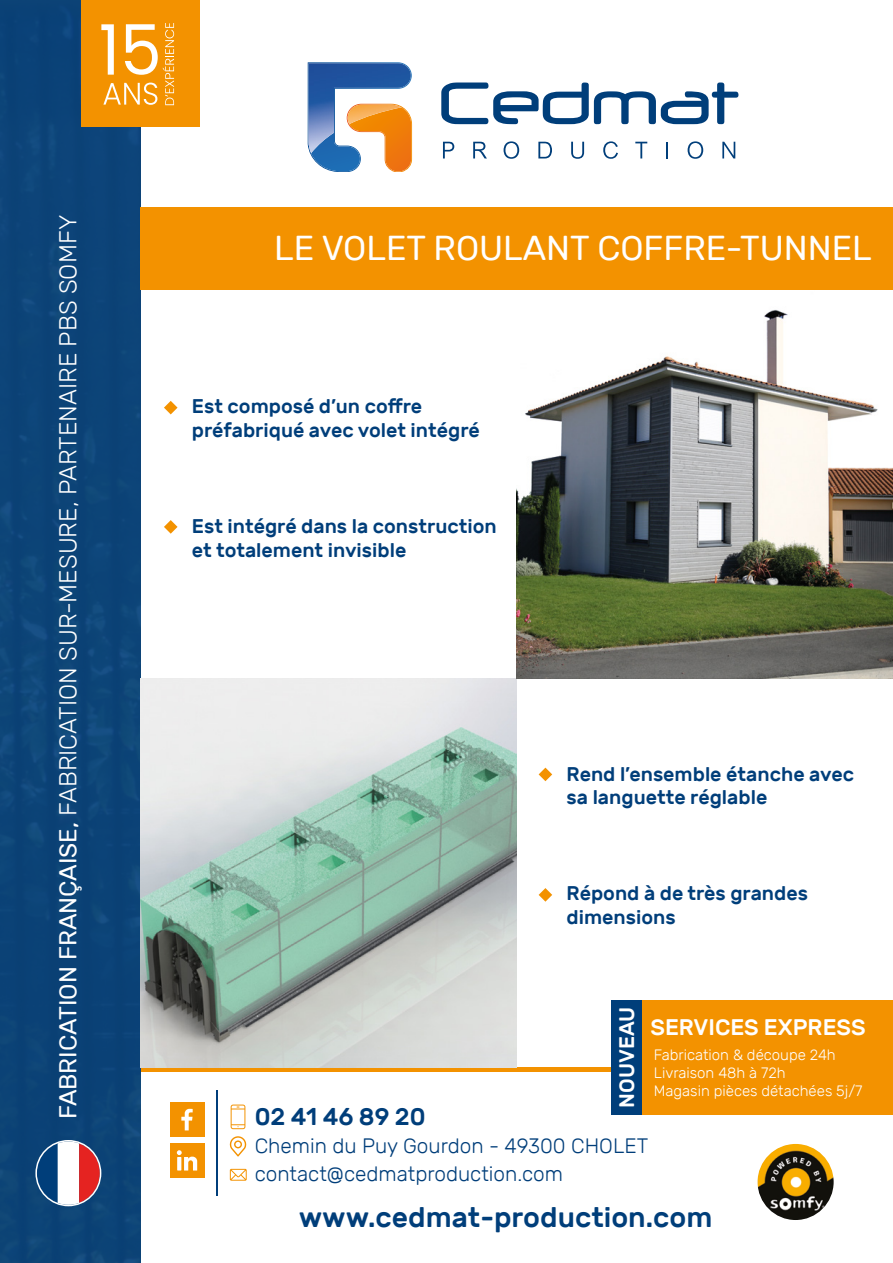
<style>
.page{position:relative;width:893px;height:1263px;background:#fff}
.page>*{position:absolute;margin:0;border:0;box-sizing:border-box;transform-origin:0 0}
.t1{font:34.5px "Rubik";color:#fff}
.t2{font:500 28.35px "Rubik";color:#003e7a}
.t3{font:300 24.45px "Rubik";color:#fff}
.t4{font:500 24.3px "Rubik";color:#003e7a}
.t5{font:500 22.5px "Rubik";color:#fff}
.t6{font:500 21px "Rubik";color:#fff}
.t7{font:300 20.85px/27.8px "Rubik";color:#003e7a}
.t8{font:500 19.8px/23.7px "Rubik";color:#003e7a}
.t9{font:300 15px/18px "Rubik";color:#fff}
.s1{font-weight:400}
</style>
<div class="page">
<div style="left:138px;top:1067px;width:755px;height:5px;background:#f39200"></div>
<svg style="left:164px;top:401px;width:14px;height:13px"></svg>
<svg style="left:539px;top:768px;width:13px;height:13px"></svg>
<svg style="left:164px;top:520px;width:14px;height:14px"></svg>
<svg style="left:539px;top:888px;width:13px;height:14px"></svg>
<div style="left:639px;top:1000px;width:254px;height:115px;background:#f39200"></div>
<div style="left:611px;top:1000px;width:31px;height:115px;background:#003e7a"></div>
<svg style="left:229px;top:1136px;width:18px;height:20px"></svg>
<svg style="left:231px;top:1104px;width:14px;height:25px"></svg>
<svg style="left:230px;top:1169px;width:17px;height:12px"></svg>
<hr style="left:217px;top:1091px;width:1px;height:105px;background:#003e7a">
<div style="left:170px;top:1102px;width:34px;height:35px;background:#f39200"></div>
<svg style="left:181px;top:1109px;width:12px;height:21px"></svg>
<div style="left:170px;top:1143px;width:34px;height:34px;background:#f39200"></div>
<svg style="left:177px;top:1150px;width:20px;height:20px"></svg>
<img style="left:757px;top:1144px;width:77px;height:76px;border-radius:38px">
<svg style="left:441px;top:82px;width:297px;height:42px"></svg>
<svg style="left:443px;top:142px;width:11px;height:16px"></svg>
<svg style="left:473px;top:142px;width:14px;height:16px"></svg>
<svg style="left:504px;top:141px;width:15px;height:18px"></svg>
<svg style="left:538px;top:142px;width:14px;height:16px"></svg>
<svg style="left:571px;top:142px;width:13px;height:17px"></svg>
<svg style="left:603px;top:141px;width:15px;height:18px"></svg>
<svg style="left:635px;top:142px;width:12px;height:16px"></svg>
<svg style="left:666px;top:142px;width:2px;height:16px"></svg>
<svg style="left:688px;top:141px;width:15px;height:18px"></svg>
<svg style="left:722px;top:142px;width:13px;height:16px"></svg>
<svg style="left:308px;top:62px;width:104px;height:110px"></svg>
<img style="left:308px;top:63px;width:103px;height:90px">
<img style="left:348px;top:105px;width:53px;height:19px">
<div style="left:0;top:0;width:140px;height:1263px;background:#0c4377"></div>
<div style="left:81px;top:0;width:119px;height:126px;background:#f39200"></div>
<svg style="left:101px;top:23px;width:73px;height:82px"></svg>
<img style="left:140px;top:678px;width:377px;height:389px">
<img style="left:517px;top:289px;width:376px;height:389px">
<div style="left:140px;top:207px;width:753px;height:82px;background:#f39200"></div>
<svg style="left:35px;top:1140px;width:66px;height:66px"></svg>
<p class="t3" style="left:54px;top:1119px;width:906px;rotate:-90deg"><span class="s1">FABRICATION FRANÇAISE,</span> FABRICATION SUR-MESURE, PARTENAIRE PBS SOMFY</p>
<h1 class="t1" style="left:274px;top:229px;width:599px">LE VOLET ROULANT COFFRE-TUNNEL</h1>
<p class="t8" style="left:192px;top:395px;width:289px">Est composé d’un coffre préfabriqué avec volet intégré</p>
<p class="t8" style="left:192px;top:515px;width:306px">Est intégré dans la construction et totalement invisible</p>
<p class="t8" style="left:567px;top:762px;width:289px">Rend l’ensemble étanche avec sa languette réglable</p>
<p class="t8" style="left:567px;top:882px;width:243px">Répond à de très grandes dimensions</p>
<p class="t6" style="left:615px;top:1107px;width:103px;rotate:-90deg">NOUVEAU</p>
<p class="t5" style="left:650px;top:1014px;width:217px">SERVICES EXPRESS</p>
<p class="t9" style="left:654px;top:1045px;width:210px">Fabrication &amp; découpe 24h<br>Livraison 48h à 72h<br>Magasin pièces détachées 5j/7</p>
<p class="t4" style="left:255px;top:1103px;width:172px">02 41 46 89 20</p>
<p class="t7" style="left:255px;top:1132px;width:395px">Chemin du Puy Gourdon - 49300 CHOLET contact@cedmatproduction.com</p>
<h2 class="t2" style="left:299px;top:1201px;width:415px">www.cedmat-production.com</h2>
</div>
